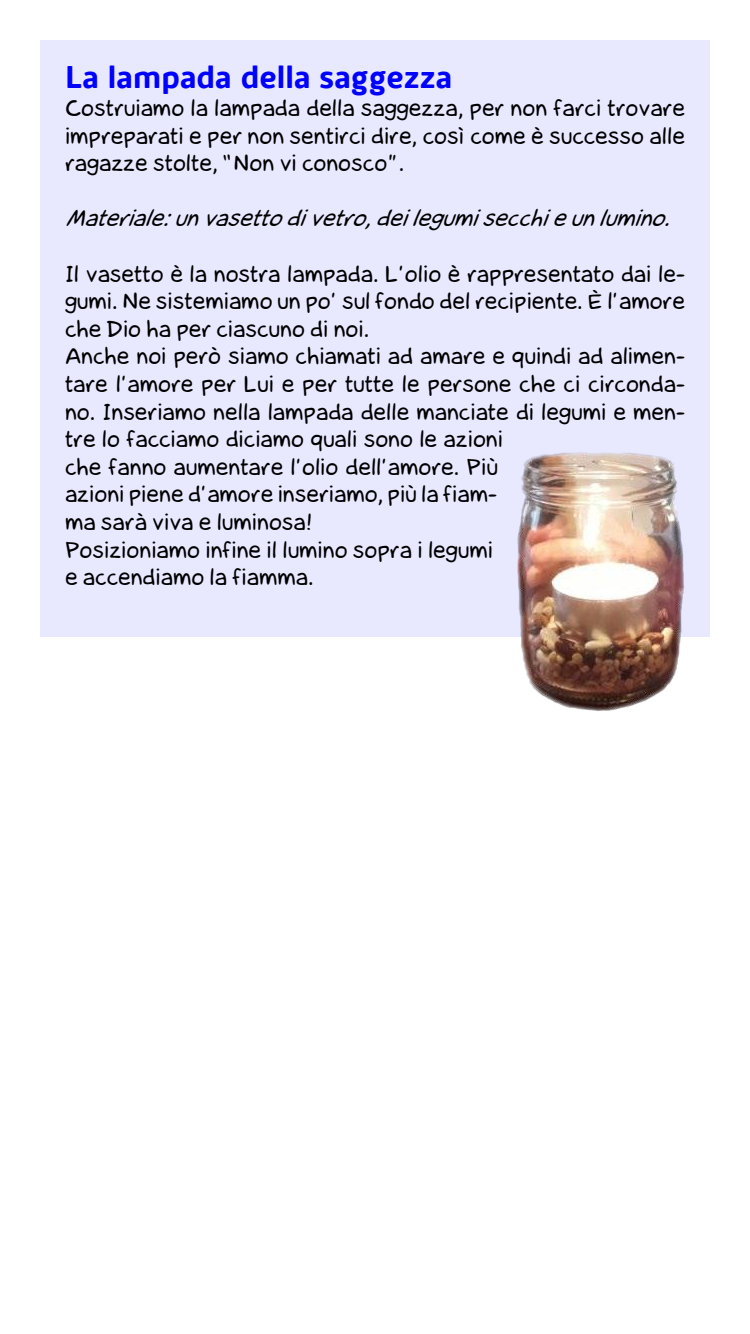
<style>
.page{position:relative;width:750px;height:1334px;background:#fff}
.page>*{position:absolute;margin:0;border:0;box-sizing:border-box;transform-origin:0 0}
.t1{font:700 32px "Kabrio Alternate";color:#00f}
.t2{font:23px/27.6px "la Cartoonerie";color:#000;text-align:justify}
.t3{font:italic 23px "la Cartoonerie";color:#000}
</style>
<div class="page">
<div style="left:40px;top:40px;width:670px;height:597px;background:#e8e8ff"></div>
<img style="left:517px;top:452px;width:168px;height:259px">
<h1 class="t1" style="left:65px;top:58px;width:389px">La lampada della saggezza</h1>
<p class="t2" style="left:65px;top:94px;width:622px">Costruiamo la lampada della saggezza, per non farci trovare impreparati e per non sentirci dire, così come è successo alle ragazze stolte, “Non vi conosco”.</p>
<p class="t3" style="left:65px;top:205px;width:616px">Materiale:unvasettodivetro,deilegumisecchieunlumino.</p>
<p class="t2" style="left:65px;top:260px;width:622px;text-align:left">Il vasetto è la nostra lampada. L’olio è rappresentato dai le&shy;gumi. Ne sistemiamo un po’ sul fondo del recipiente. È l’amore che Dio ha per ciascuno di noi.<br>Anche noi però siamo chiamati ad amare e quindi ad alimen&shy;tare l’amore per Lui e per tutte le persone che ci circonda&shy;no. Inseriamo nella lampada delle manciate di legumi e men&shy;tre lo facciamo diciamo quali sono le azioni<br>che fanno aumentare l’olio dell’amore. Più<br>azioni piene d’amore inseriamo, più la fiam-<br>ma sarà viva e luminosa!<br>Posizioniamo infine il lumino sopra i legumi<br>e accendiamo la fiamma.</p>
</div>
